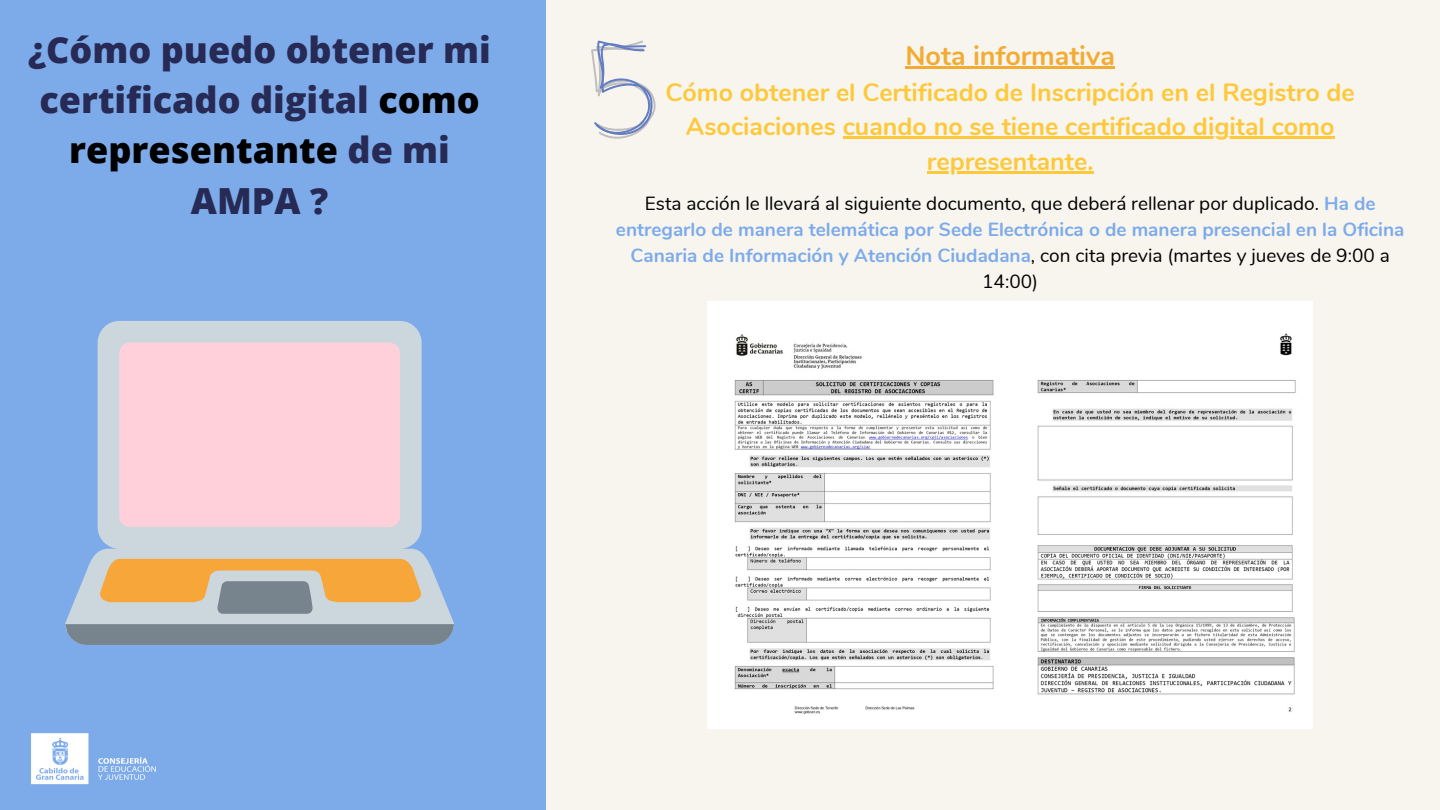
<style>
.page{position:relative;width:1440px;height:810px;background:#7dabea}
.page>*{position:absolute;margin:0;border:0;box-sizing:border-box;transform-origin:0 0}
.t1{font:800 36px/50.2px "Open Sans";color:#262a55;text-align:center}
.t2{font:700 27px "Nunito";color:#f2ac34}
.t3{font:700 25px/34.5px "Nunito";color:#fdc93b;text-align:center}
.t4{font:700 19px/26.2px "Nunito";color:#7dabea;text-align:center}
.s1{color:#000}
.s2{font-weight:400;color:#000}
</style>
<div class="page">
<div style="left:546px;top:0;width:894px;height:810px;background:#f8f5ef"></div>
<svg style="left:65px;top:321px;width:389px;height:303px;fill:#ccd6dd"></svg>
<svg style="left:65px;top:624px;width:389px;height:21px;background:#788490"></svg>
<div style="left:119px;top:343px;width:281px;height:184px;background:#ffd0da;border-radius:11px"></div>
<svg style="left:98px;top:559px;width:325px;height:55px;background:#d5ae76"></svg>
<img style="left:31px;top:733px;width:125px;height:52px">
<svg style="left:591px;top:41px;width:65px;height:98px"></svg>
<img style="left:708px;top:301px;width:604px;height:428px">
<hr style="left:905px;top:66px;width:210px;height:3px;background:#f2ac34">
<hr style="left:843px;top:137px;width:491px;height:2px;background:#fdc93b">
<hr style="left:927px;top:171px;width:167px;height:3px;background:#fdc93b">
<h1 class="t1" style="left:28px;top:24px;width:464px">¿Cómo puedo obtener mi certificado digital <span class="s1">como representante</span> de mi<br>AMPA ?</h1>
<h2 class="t2" style="left:905px;top:38px;width:211px">Nota informativa</h2>
<h3 class="t3" style="left:666px;top:75px;width:691px">Cómo obtener el Certificado de Inscripción en el Registro de<br>Asociaciones cuando no se tiene certificado digital como representante.</h3>
<p class="t4" style="left:616px;top:190px;width:790px"><span class="s2">Esta acción le llevará al siguiente documento, que deberá rellenar por duplicado.</span> Ha de entregarlo de manera telemática por Sede Electrónica o de manera presencial en la Oficina Canaria de Información y Atención Ciudadana<span class="s2">, con cita previa (martes y jueves de 9:00 a 14:00)</span></p>
</div>
